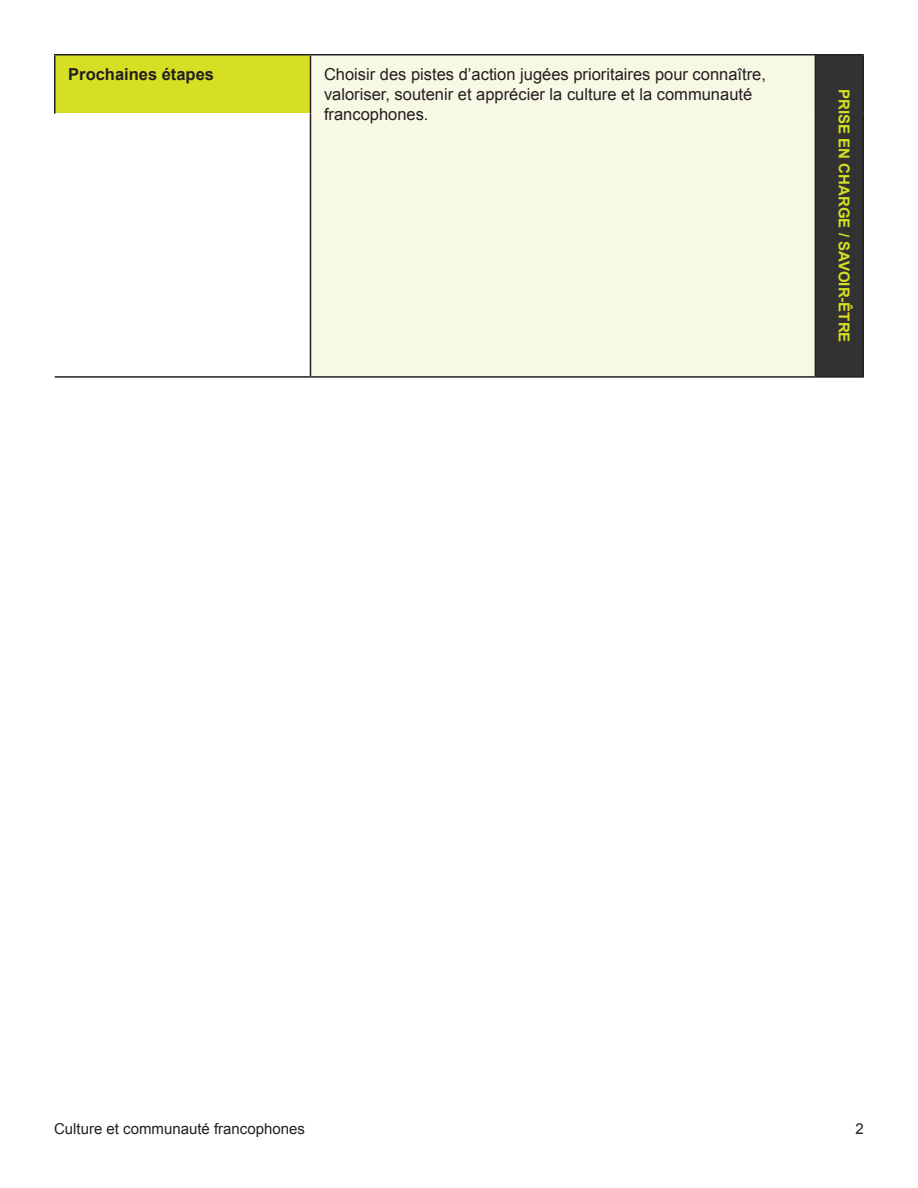
<style>
.page{position:relative;width:918px;height:1188px;background:#fff}
.page>*{position:absolute;margin:0;border:0;box-sizing:border-box;transform-origin:0 0}
.t1{font:16.5px/19.8px "Arial";color:#231f20}
.t2{font:700 16.5px "Arial";color:#231f20}
.Bas_de_page{font:15px "Arial";color:#231f20}
.t3{font:700 15px "Arial";color:#d6df23}
</style>
<div class="page">
<div style="left:55px;top:55px;width:255px;height:59px;background:#d6df23"></div>
<div style="left:310px;top:55px;width:505px;height:322px;background:#f8f9e4"></div>
<div style="left:815px;top:55px;width:48px;height:322px;background:#323232"></div>
<hr style="left:54px;top:54px;width:256px;height:2px;background:#231f20">
<hr style="left:54px;top:56px;width:2px;height:58px;background:#231f20">
<hr style="left:310px;top:54px;width:505px;height:2px;background:#231f20">
<hr style="left:310px;top:56px;width:1px;height:58px;background:#231f20">
<hr style="left:815px;top:54px;width:49px;height:2px;background:#231f20">
<hr style="left:815px;top:56px;width:1px;height:58px;background:#231f20">
<hr style="left:862px;top:56px;width:2px;height:58px;background:#231f20">
<hr style="left:310px;top:114px;width:1px;height:262px;background:#231f20">
<hr style="left:815px;top:114px;width:1px;height:262px;background:#231f20">
<hr style="left:862px;top:114px;width:2px;height:262px;background:#231f20">
<hr style="left:55px;top:376px;width:255px;height:2px;background:#231f20">
<hr style="left:310px;top:376px;width:505px;height:2px;background:#231f20">
<hr style="left:815px;top:376px;width:49px;height:2px;background:#231f20">
<p class="t2" style="left:68px;top:63px;width:147px">Prochaines étapes</p>
<p class="t1" style="left:324px;top:65px;width:444px">Choisir des pistes d’action jugées prioritaires pour connaître, valoriser, soutenir et apprécier la culture et la communauté francophones.</p>
<p class="t3" style="left:854px;top:89px;width:255px;rotate:90deg">PRISE EN CHARGE / SAVOIR-ÊTRE</p>
<p class="Bas_de_page" style="left:54px;top:1119px;width:252px">Culture et communauté francophones</p>
<p class="Bas_de_page" style="left:856px;top:1119px;width:10px">2</p>
</div>
